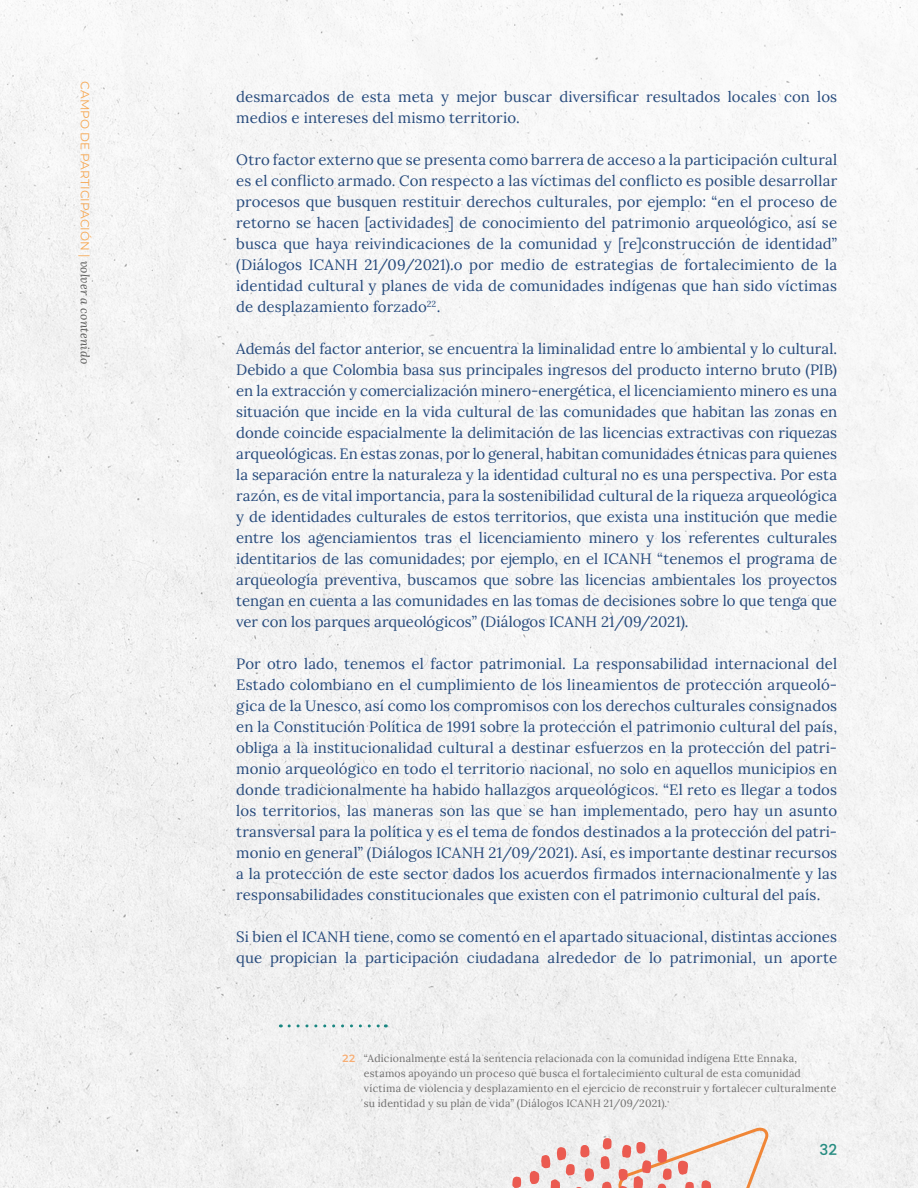
<style>
.page{position:relative;width:918px;height:1188px;background:#f4f4f4}
.page>*{position:absolute;margin:0;border:0;box-sizing:border-box;transform-origin:0 0}
.t1{font:15px/21px "Lora";letter-spacing:.005em;color:#264a7c;text-align:justify}
.t2{font:500 15px "Poppins";color:#268c81}
.t3{font:12px "Montserrat";letter-spacing:.01em;color:#f6a751}
.t4{font:10.5px/15px "Lora";letter-spacing:.02em;color:#706f6f}
.s1{font-family:"Lora";font-style:italic;color:#575756}
.s2{font-family:"Montserrat";font-weight:600;color:#f7ad73}
</style>
<div class="page">
<svg style="left:602px;top:1182px;width:10px;height:6px"></svg>
<svg style="left:600px;top:1156px;width:10px;height:13px"></svg>
<svg style="left:603px;top:1138px;width:9px;height:12px"></svg>
<svg style="left:512px;top:1177px;width:9px;height:11px"></svg>
<svg style="left:529px;top:1144px;width:65px;height:44px"></svg>
<svg style="left:618px;top:1127px;width:155px;height:61px"></svg>
<svg style="left:289px;top:1024px;width:97px;height:3px"></svg>
<p class="t3" style="left:93px;top:81px;width:285px;rotate:90deg">CAMPO DE PARTICIPACIÓN | <span class="s1">volver a contenido</span></p>
<p class="t1" style="left:236px;top:85px;width:602px">desmarcados de esta meta y mejor buscar diversificar resultados locales con los medios e intereses del mismo territorio.</p>
<p class="t1" style="left:236px;top:148px;width:602px">Otro factor externo que se presenta como barrera de acceso a la participación cultural es el conflicto armado. Con respecto a las víctimas del conflicto es posible desarrollar procesos que busquen restituir derechos culturales, por ejemplo: “en el proceso de retorno se hacen [actividades] de conocimiento del patrimonio arqueológico, así se busca que haya reivindicaciones de la comunidad y [re]construcción de identidad” (Diálogos ICANH 21/09/2021).o por medio de estrategias de fortalecimiento de la identidad cultural y planes de vida de comunidades indígenas que han sido víctimas de desplazamiento forzado<sup>22</sup>.</p>
<p class="t1" style="left:236px;top:337px;width:602px">Además del factor anterior, se encuentra la liminalidad entre lo ambiental y lo cultural.<br>Debido a que Colombia basa sus principales ingresos del producto interno bruto (PIB) en la extracción y comercialización minero-energética, el licenciamiento minero es una situación que incide en la vida cultural de las comunidades que habitan las zonas en donde coincide espacialmente la delimitación de las licencias extractivas con riquezas arqueológicas. En estas zonas, por lo general, habitan comunidades étnicas para quienes la separación entre la naturaleza y la identidad cultural no es una perspectiva. Por esta razón, es de vital importancia, para la sostenibilidad cultural de la riqueza arqueológica y de identidades culturales de estos territorios, que exista una institución que medie entre los agenciamientos tras el licenciamiento minero y los referentes culturales identitarios de las comunidades; por ejemplo, en el ICANH “tenemos el programa de arqueología preventiva, buscamos que sobre las licencias ambientales los proyectos tengan en cuenta a las comunidades en las tomas de decisiones sobre lo que tenga que ver con los parques arqueológicos” (Diálogos ICANH 21/09/2021).</p>
<p class="t1" style="left:236px;top:652px;width:602px">Por otro lado, tenemos el factor patrimonial. La responsabilidad internacional del Estado colombiano en el cumplimiento de los lineamientos de protección arqueoló&shy;gica de la Unesco, así como los compromisos con los derechos culturales consignados en la Constitución Política de 1991 sobre la protección el patrimonio cultural del país, obliga a la institucionalidad cultural a destinar esfuerzos en la protección del patri&shy;monio arqueológico en todo el territorio nacional, no solo en aquellos municipios en donde tradicionalmente ha habido hallazgos arqueológicos. “El reto es llegar a todos los territorios, las maneras son las que se han implementado, pero hay un asunto transversal para la política y es el tema de fondos destinados a la protección del patri&shy;monio en general” (Diálogos ICANH 21/09/2021). Así, es importante destinar recursos a la protección de este sector dados los acuerdos firmados internacionalmente y las responsabilidades constitucionales que existen con el patrimonio cultural del país.</p>
<p class="t1" style="left:236px;top:925px;width:602px">Si bien el ICANH tiene, como se comentó en el apartado situacional, distintas acciones que propician la participación ciudadana alrededor de lo patrimonial, un aporte</p>
<p class="t4" style="left:364px;top:1050px;width:474px;text-indent:-21px"><span class="s2">22</span> “Adicionalmente está la sentencia relacionada con la comunidad indígena Ette Ennaka, estamos apoyando un proceso que busca el fortalecimiento cultural de esta comunidad víctima de violencia y desplazamiento en el ejercicio de reconstruir y fortalecer culturalmente su identidad y su plan de vida” (Diálogos ICANH 21/09/2021).</p>
<p class="t2" style="left:820px;top:1142px;width:19px">32</p>
</div>
